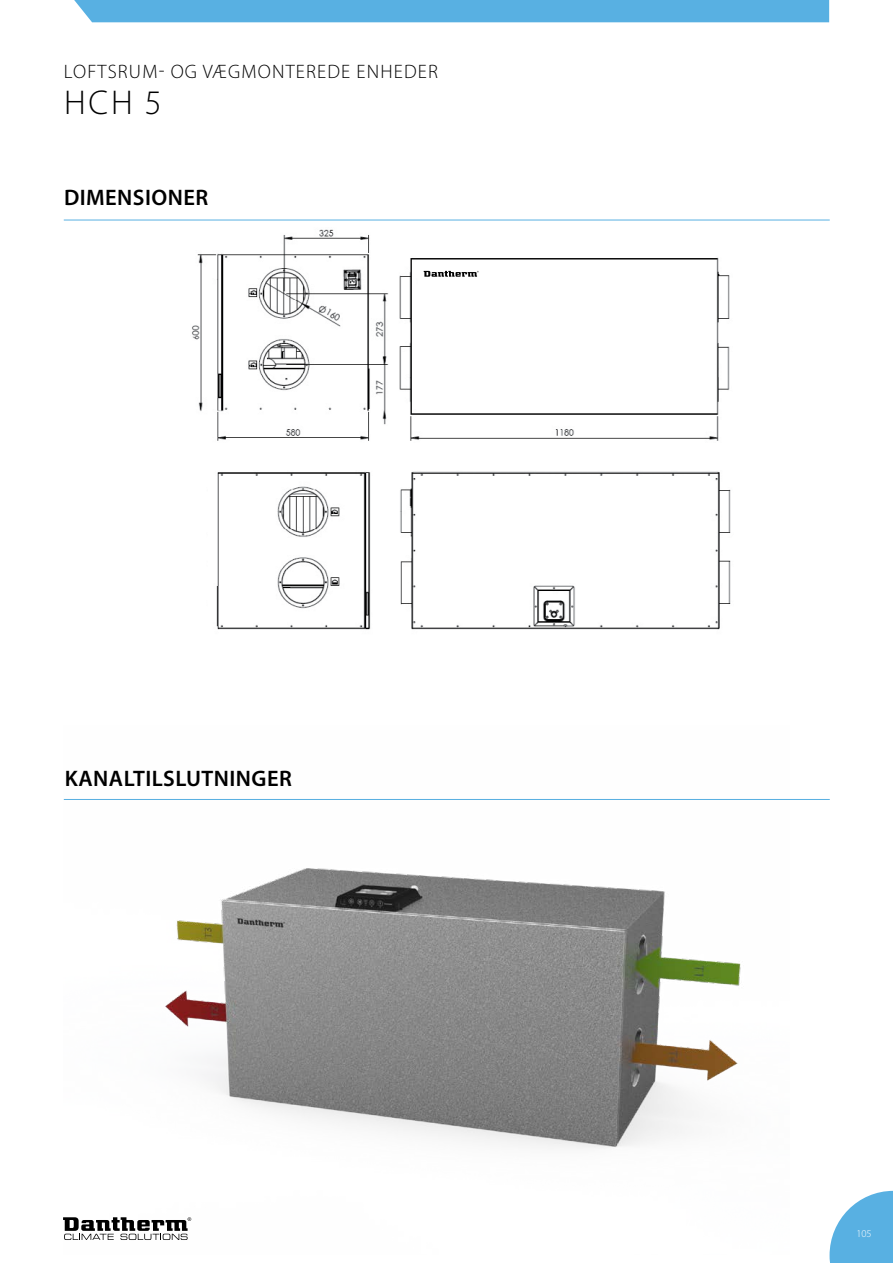
<style>
.page{position:relative;width:893px;height:1263px;background:#fff}
.page>*{position:absolute;margin:0;border:0;box-sizing:border-box;transform-origin:0 0}
.t1{font:300 34.5px "Myriad Pro";color:#000}
.t2{font:600 22.5px "Myriad Pro";letter-spacing:.02em;color:#000}
.t3{font:300 19.5px "Myriad Pro";letter-spacing:.06em;color:#000}
.t4{font:300 10.5px "Myriad Pro";color:#fff}
</style>
<div class="page">
<img style="left:192px;top:229px;width:538px;height:212px">
<img style="left:400px;top:471px;width:331px;height:159px">
<img style="left:216px;top:472px;width:155px;height:158px">
<div style="left:418px;top:265px;width:67px;height:27px;background:#fff"></div>
<svg style="left:424px;top:271px;width:55px;height:6px"></svg>
<hr style="left:64px;top:220px;width:766px;height:1px;background:#58b0e2">
<hr style="left:64px;top:799px;width:766px;height:1px;background:#58b0e2">
<img style="left:165px;top:868px;width:576px;height:352px">
<svg style="left:829px;top:1191px;width:64px;height:72px"></svg>
<div style="left:74px;top:0;width:755px;height:22px;background:#58b0e2"></div>
<svg style="left:64px;top:1217px;width:127px;height:23px"></svg>
<p class="t3" style="left:64px;top:60px;width:376px">LOFTSRUM- OG VÆGMONTEREDE ENHEDER</p>
<h1 class="t1" style="left:64px;top:82px;width:99px">HCH 5</h1>
<p class="t2" style="left:64px;top:183px;width:146px">DIMENSIONER</p>
<p class="t2" style="left:65px;top:764px;width:229px">KANALTILSLUTNINGER</p>
<p class="t4" style="left:856px;top:1227px;width:17px">105</p>
</div>
